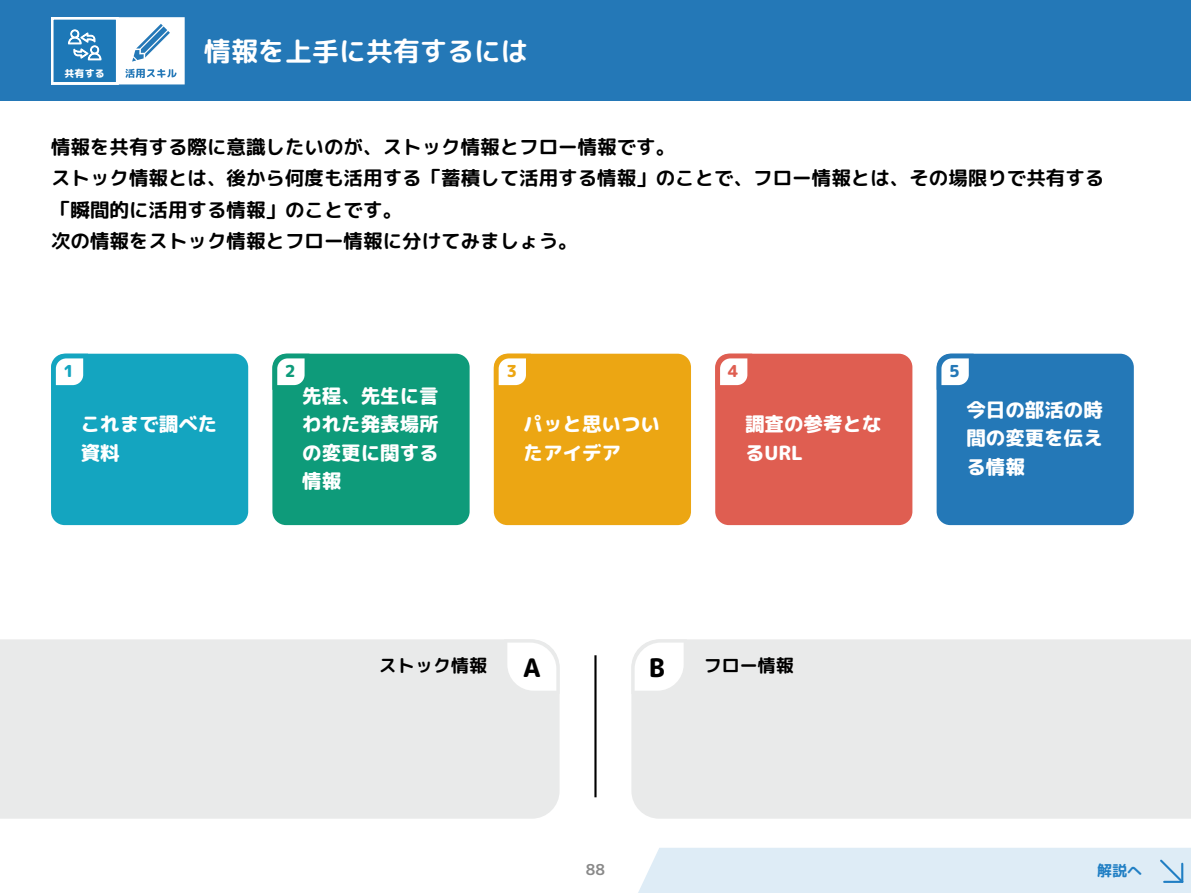
<style>
.page{position:relative;width:1191px;height:893px;background:#fff}
.page>*{position:absolute;margin:0;border:0;box-sizing:border-box;transform-origin:0 0}
.t1{font:27px "rounded mplus 1 p bold";color:#fff}
.t2{font:25.5px "rounded mplus 1 p heavy";color:#000}
.t3{font:19.5px/31.5px "rounded mplus 1 p bold";color:#000}
.t4{font:19.5px/28.5px "rounded mplus 1 p heavy";color:#fff}
.t5{font:18px "rounded mplus 1 p bold";color:#000}
.t6{font:16.5px "rounded mplus 1 p heavy";color:#14a5c0}
.t7{font:16.5px "rounded mplus 1 p heavy";color:#0e9b7a}
.t8{font:16.5px "rounded mplus 1 p heavy";color:#eca613}
.t9{font:16.5px "rounded mplus 1 p heavy";color:#df5e51}
.t10{font:16.5px "rounded mplus 1 p heavy";color:#2478b7}
.t11{font:15px "rounded mplus 1 p bold";color:#898989}
.t12{font:15px "rounded mplus 1 p bold";color:#2478b7}
.t13{font:9.9px "rounded mplus 1 p heavy";color:#fff}
</style>
<div class="page">
<div style="left:638px;top:848px;width:553px;height:45px;background:#deecf6"></div>
<div style="left:0;top:0;width:1191px;height:101px;background:#2478b7"></div>
<svg style="left:118px;top:17px;width:67px;height:67px;background:#deebf4"></svg>
<div style="left:52px;top:18px;width:65px;height:65px;background:#1d78b7"></div>
<div style="left:51px;top:17px;width:67px;height:67px;border:3px solid #fff"></div>
<svg style="left:68px;top:29px;width:33px;height:31px"></svg>
<div style="left:631px;top:639px;width:560px;height:180px;background:#e9eaea"></div>
<div style="left:0;top:639px;width:559px;height:180px;background:#e9eaea"></div>
<svg style="left:631px;top:639px;width:56px;height:55px"></svg>
<svg style="left:504px;top:639px;width:55px;height:55px"></svg>
<hr style="left:594px;top:655px;width:2px;height:142px;background:#000">
<div style="left:51px;top:354px;width:197px;height:171px;background:#14a5c0;border-radius:14px"></div>
<svg style="left:51px;top:354px;width:33px;height:32px"></svg>
<div style="left:272px;top:354px;width:197px;height:171px;background:#0e9b7a;border-radius:14px"></div>
<svg style="left:272px;top:354px;width:33px;height:36px"></svg>
<div style="left:494px;top:354px;width:197px;height:171px;background:#eca613;border-radius:14px"></div>
<svg style="left:494px;top:354px;width:32px;height:32px"></svg>
<div style="left:715px;top:354px;width:197px;height:171px;background:#df5e51;border-radius:14px"></div>
<svg style="left:715px;top:354px;width:33px;height:36px"></svg>
<div style="left:936px;top:354px;width:197px;height:171px;background:#2478b7;border-radius:14px"></div>
<svg style="left:936px;top:354px;width:33px;height:36px"></svg>
<p class="t13" style="left:64px;top:66px;width:42px">共有する</p>
<h1 class="t1" style="left:204px;top:32px;width:325px">情報を上手に共有するには</h1>
<p class="t3" style="left:51px;top:131px;width:1055px">情報を共有する際に意識したいのが、ストック情報とフロー情報です。<br>ストック情報とは、後から何度も活用する「蓄積して活用する情報」のことで、フロー情報とは、その場限りで共有する「瞬間的に活用する情報」のことです。<br>次の情報をストック情報とフロー情報に分けてみましょう。</p>
<p class="t6" style="left:64px;top:360px;width:12px">1</p>
<p class="t4" style="left:81px;top:410px;width:138px">これまで調べた資料</p>
<p class="t7" style="left:285px;top:360px;width:12px">2</p>
<p class="t4" style="left:302px;top:381px;width:138px;text-align:justify">先程、先生に言われた発表場所の変更に関する情報</p>
<p class="t8" style="left:506px;top:360px;width:12px">3</p>
<p class="t4" style="left:523px;top:410px;width:138px">パッと思いついたアイデア</p>
<p class="t9" style="left:727px;top:360px;width:12px">4</p>
<p class="t4" style="left:745px;top:410px;width:138px">調査の参考となるURL</p>
<p class="t5" style="left:379px;top:652px;width:109px">ストック情報</p>
<h2 class="t2" style="left:523px;top:649px;width:19px">A</h2>
<h2 class="t2" style="left:649px;top:649px;width:18px">B</h2>
<p class="t5" style="left:704px;top:652px;width:91px">フロー情報</p>
<p class="t10" style="left:949px;top:360px;width:12px">5</p>
<p class="t4" style="left:966px;top:395px;width:138px;text-align:justify">今日の部活の時間の変更を伝える情報</p>
<p class="t11" style="left:586px;top:858px;width:21px">64</p>
<p class="t12" style="left:1097px;top:860px;width:46px">解説へ</p>
<p class="t11" style="left:586px;top:858px;width:21px">88</p>
</div>
